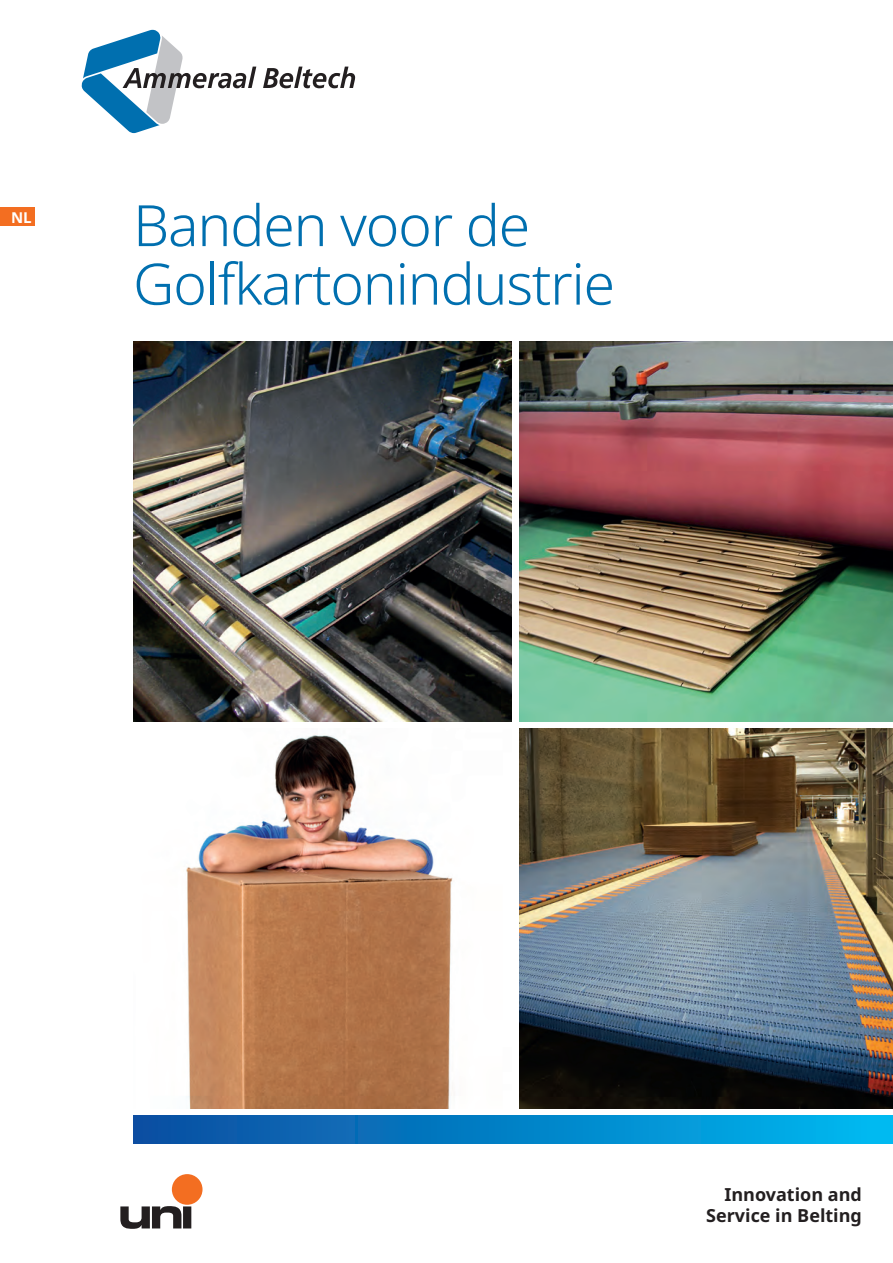
<style>
.page{position:relative;width:893px;height:1263px;background:#fff}
.page>*{position:absolute;margin:0;border:0;box-sizing:border-box;transform-origin:0 0}
.t1{font:300 57px "Noto Sans";letter-spacing:-.02em;color:#006faf}
.t2{font:700 18px "Noto Sans";color:#231f20}
.t3{font:700 15px "Noto Sans";color:#fff}
</style>
<div class="page">
<img style="left:519px;top:341px;width:374px;height:380px">
<img style="left:519px;top:728px;width:374px;height:381px">
<div style="left:134px;top:1116px;width:759px;height:27px;background:linear-gradient(to right,#0c4c9f,#00b9f1)"></div>
<img style="left:134px;top:341px;width:377px;height:380px">
<img style="left:186px;top:735px;width:267px;height:374px">
<div style="left:0;top:208px;width:35px;height:18px;background:#f36e21"></div>
<svg style="left:82px;top:30px;width:273px;height:103px"></svg>
<svg style="left:120px;top:1206px;width:71px;height:23px"></svg>
<div style="left:172px;top:1174px;width:30px;height:31px;background:#f36e21;border-radius:50%"></div>
<p class="t3" style="left:11px;top:207px;width:22px">NL</p>
<p class="t1" style="left:133px;top:185px;width:399px">Banden voor de</p>
<p class="t1" style="left:133px;top:244px;width:483px">Golfkartonindustrie</p>
<p class="t2" style="left:724px;top:1181px;width:139px">Innovation and</p>
<p class="t2" style="left:706px;top:1203px;width:157px">Service in Belting</p>
</div>
